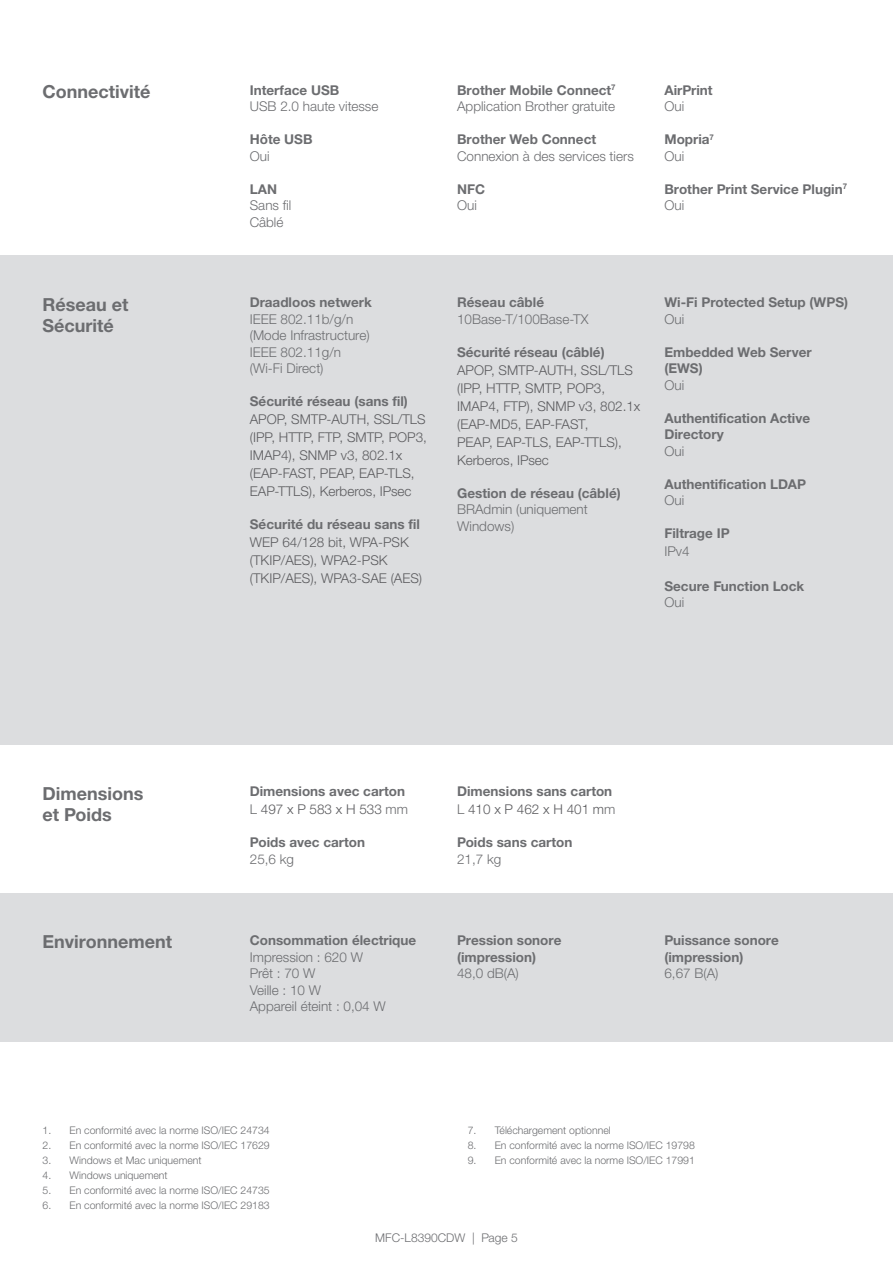
<style>
.page{position:relative;width:893px;height:1263px;background:#fff}
.page>*{position:absolute;margin:0;border:0;box-sizing:border-box;transform-origin:0 0}
.t1{font:700 18px/21.6px "Helvetica Neue LTW1 G";color:#6c6d70}
.t2{font:700 13.5px/16.5px "Helvetica Neue LTW1 G";color:#6c6d70}
.t3{font:300 13.5px/16.5px "Helvetica Neue LTW1 G";color:#6c6d70}
.t4{font:300 13.5px/18px "Helvetica Neue LTW1 G";color:#5c5c5f}
.t5{font:300 12px "Helvetica Neue LTW1 G";color:#6c6d70}
.t6{font:300 10.5px "Helvetica Neue LTW1 G";color:#6c6d70}
.s1{font-weight:700}
.s2{font-weight:300}
.s3{font-weight:300;color:#5c5c5f}
</style>
<div class="page">
<div style="left:0;top:255px;width:893px;height:489px;background:#dcdddf"></div>
<div style="left:0;top:893px;width:893px;height:149px;background:#dcdddf"></div>
<h1 class="t1" style="left:43px;top:81px;width:109px">Connectivité</h1>
<p class="t2" style="left:250px;top:82px;width:91px">Interface USB</p>
<p class="t3" style="left:250px;top:98px;width:130px">USB 2.0 haute vitesse</p>
<p class="t2" style="left:250px;top:131px;width:64px">Hôte USB</p>
<p class="t3" style="left:250px;top:148px;width:21px">Oui</p>
<p class="t2" style="left:250px;top:181px;width:29px">LAN</p>
<p class="t3" style="left:250px;top:197px;width:43px">Sans fil<br>Câblé</p>
<h1 class="t1" style="left:43px;top:293px;width:88px">Réseau et<br>Sécurité</h1>
<p class="t2" style="left:250px;top:294px;width:124px">Draadloos netwerk</p>
<p class="t3" style="left:250px;top:311px;width:121px">IEEE 802.11b/g/n (Mode Infrastructure)<br>IEEE 802.11g/n (Wi-Fi Direct)</p>
<p class="t2" style="left:250px;top:393px;width:160px">Sécurité réseau (sans fil)</p>
<p class="t4" style="left:250px;top:410px;width:179px">APOP, SMTP-AUTH, SSL/TLS (IPP, HTTP, FTP, SMTP, POP3,<br>IMAP4), SNMP v3, 802.1x (EAP-FAST, PEAP, EAP-TLS,<br>EAP-TTLS), Kerberos, IPsec</p>
<p class="t2" style="left:250px;top:516px;width:172px">Sécurité du réseau sans fil</p>
<p class="t4" style="left:250px;top:533px;width:174px">WEP 64/128 bit, WPA-PSK (TKIP/AES), WPA2-PSK (TKIP/AES), WPA3-SAE (AES)</p>
<p class="t3" style="left:457px;top:82px;width:160px"><span class="s1">Brother Mobile Connect</span><sup>7<br></sup>Application Brother gratuite</p>
<p class="t2" style="left:457px;top:131px;width:141px">Brother Web Connect</p>
<p class="t3" style="left:457px;top:148px;width:178px">Connexion à des services tiers</p>
<p class="t2" style="left:457px;top:181px;width:30px">NFC</p>
<p class="t3" style="left:457px;top:197px;width:21px">Oui</p>
<p class="t2" style="left:664px;top:82px;width:50px">AirPrint</p>
<p class="t3" style="left:664px;top:98px;width:21px">Oui</p>
<p class="t2" style="left:664px;top:131px;width:51px">Mopria<sup>7<br></sup><span class="s2">Oui</span></p>
<p class="t2" style="left:664px;top:181px;width:184px">Brother Print Service Plugin<sup>7<br></sup><span class="s2">Oui</span></p>
<p class="t2" style="left:457px;top:294px;width:88px">Réseau câblé</p>
<p class="t3" style="left:457px;top:311px;width:133px">10Base-T/100Base-TX</p>
<p class="t2" style="left:457px;top:344px;width:149px">Sécurité réseau (câblé)</p>
<p class="t4" style="left:457px;top:361px;width:185px">APOP, SMTP-AUTH, SSL/TLS (IPP, HTTP, SMTP, POP3,<br>IMAP4, FTP), SNMP v3, 802.1x (EAP-MD5, EAP-FAST,<br>PEAP, EAP-TLS, EAP-TTLS),<br>Kerberos, IPsec</p>
<p class="t2" style="left:457px;top:485px;width:165px">Gestion de réseau (câblé)</p>
<p class="t3" style="left:457px;top:501px;width:132px">BRAdmin (uniquement<br>Windows)</p>
<p class="t2" style="left:664px;top:294px;width:185px">Wi-Fi Protected Setup (WPS)</p>
<p class="t3" style="left:664px;top:311px;width:21px">Oui</p>
<p class="t2" style="left:664px;top:344px;width:149px">Embedded Web Server (EWS)</p>
<p class="t3" style="left:664px;top:377px;width:21px">Oui</p>
<p class="t2" style="left:664px;top:410px;width:147px">Authentification Active<br>Directory</p>
<p class="t3" style="left:664px;top:443px;width:21px">Oui</p>
<p class="t2" style="left:664px;top:475px;width:143px">Authentification LDAP</p>
<p class="t3" style="left:664px;top:492px;width:21px">Oui</p>
<p class="t2" style="left:664px;top:525px;width:67px">Filtrage IP</p>
<p class="t3" style="left:664px;top:543px;width:27px">IPv4</p>
<p class="t2" style="left:664px;top:577px;width:141px">Secure Function Lock</p>
<p class="t3" style="left:664px;top:594px;width:21px">Oui</p>
<h1 class="t1" style="left:43px;top:782px;width:102px">Dimensions et Poids</h1>
<p class="t2" style="left:250px;top:782px;width:160px;line-height:18px">Dimensions avec carton<br><span class="s2">L</span> <span class="s3">497 x P 583 x H 533</span> <span class="s2">mm</span></p>
<p class="t2" style="left:250px;top:834px;width:117px">Poids avec carton</p>
<p class="t3" style="left:250px;top:851px;width:46px">25,6 kg</p>
<p class="t2" style="left:457px;top:782px;width:160px;line-height:18px">Dimensions sans carton<br><span class="s2">L</span> <span class="s3">410 x P 462 x H 401 m</span><span class="s2">m</span></p>
<p class="t2" style="left:457px;top:834px;width:117px">Poids sans carton</p>
<p class="t3" style="left:457px;top:851px;width:46px">21,7 kg</p>
<p class="t2" style="left:250px;top:932px;width:168px">Consommation électrique</p>
<p class="t3" style="left:250px;top:948px;width:137px">Impression : 620 W<br>Prêt : 70 W<br>Veille : 10 W<br>Appareil éteint : 0,04 W</p>
<p class="t2" style="left:457px;top:932px;width:106px">Pression sonore (impression)</p>
<p class="t3" style="left:457px;top:965px;width:63px">48,0 dB(A)</p>
<h1 class="t1" style="left:43px;top:931px;width:131px">Environnement</h1>
<p class="t2" style="left:664px;top:932px;width:116px">Puissance sonore (impression)</p>
<p class="t3" style="left:664px;top:965px;width:56px">6,67 B(A)</p>
<p class="t6" style="left:43px;top:1124px;width:229px">1. En conformité avec la norme ISO/IEC 24734</p>
<p class="t6" style="left:43px;top:1139px;width:229px">2. En conformité avec la norme ISO/IEC 17629</p>
<p class="t6" style="left:43px;top:1154px;width:161px">3. Windows et Mac uniquement</p>
<p class="t6" style="left:43px;top:1169px;width:127px">4. Windows uniquement</p>
<p class="t6" style="left:43px;top:1184px;width:229px">5. En conformité avec la norme ISO/IEC 24735</p>
<p class="t6" style="left:43px;top:1199px;width:229px">6. En conformité avec la norme ISO/IEC 29183</p>
<p class="t6" style="left:468px;top:1124px;width:144px">7. Téléchargement optionnel</p>
<p class="t6" style="left:468px;top:1139px;width:229px">8. En conformité avec la norme ISO/IEC 19798</p>
<p class="t6" style="left:468px;top:1154px;width:229px">9. En conformité avec la norme ISO/IEC 17991</p>
<p class="t5" style="left:375px;top:1230px;width:144px">MFC-L8390CDW | Page 5</p>
</div>
